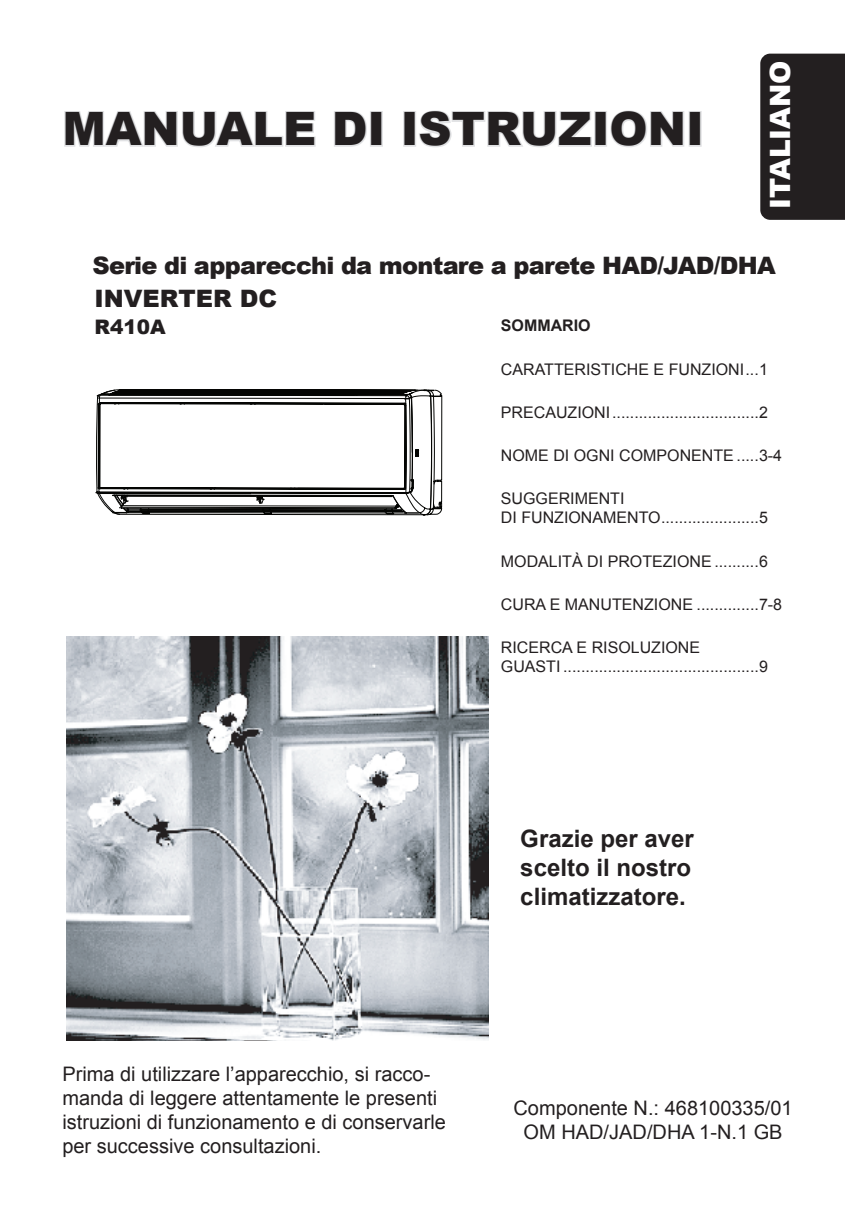
<style>
.page{position:relative;width:845px;height:1225px;background:#fff}
.page>*{position:absolute;margin:0;border:0;box-sizing:border-box;transform-origin:0 0}
.t1{font:900 46px "Arial";color:#231f20}
.t2{font:900 28px "Arial";color:#fff}
.t3{font:900 24px "Arial";letter-spacing:-.03em;color:#231f20}
.t4{font:700 24px/28.8px "Arial";color:#231f20;text-align:justify}
.t5{font:900 24px "Arial";color:#231f20}
.t6{font:20px/24px "Arial";color:#231f20}
.t7{font:900 20px "Arial";color:#231f20}
.t8{font:16px/19.2px "Arial";color:#231f20}
.t9{font:700 16px "Arial";color:#231f20}
</style>
<div class="page">
<img style="left:66px;top:636px;width:423px;height:404px">
<div style="left:760px;top:54px;width:85px;height:166px;background:#231f20"></div>
<svg style="left:95px;top:389px;width:347px;height:126px"></svg>
<svg style="left:64px;top:111px;width:252px;height:36px"></svg>
<svg style="left:334px;top:111px;width:33px;height:36px"></svg>
<div style="left:370px;top:111px;width:13px;height:36px;border:3px solid #e1e2e4"></div>
<div style="left:403px;top:111px;width:13px;height:36px;border:3px solid #e1e2e4"></div>
<svg style="left:419px;top:110px;width:173px;height:37px"></svg>
<div style="left:594px;top:111px;width:13px;height:36px;border:3px solid #e1e2e4"></div>
<svg style="left:610px;top:110px;width:74px;height:37px"></svg>
<div style="left:688px;top:111px;width:13px;height:36px;border:3px solid #e1e2e4"></div>
<div style="left:766px;top:55px;width:39px;height:159px;background:#231f20"></div>
<h1 class="t1" style="left:62px;top:95px;width:643px">MANUALE DI ISTRUZIONI</h1>
<h2 class="t2" style="left:760px;top:209px;width:150px;rotate:-90deg">ITALIANO</h2>
<h3 class="t3" style="left:92px;top:248px;width:685px">Serie di apparecchi da montare a parete HAD/JAD/DHA</h3>
<h3 class="t5" style="left:95px;top:280px;width:184px">INVERTER DC</h3>
<p class="t7" style="left:95px;top:312px;width:73px">R410A</p>
<p class="t9" style="left:501px;top:315px;width:91px">SOMMARIO</p>
<p class="t8" style="left:501px;top:359px;width:268px">CARATTERISTICHE E FUNZIONI...1</p>
<p class="t8" style="left:501px;top:403px;width:268px">PRECAUZIONI.................................2</p>
<p class="t8" style="left:501px;top:446px;width:283px">NOME DI OGNI COMPONENTE .....3-4</p>
<p class="t8" style="left:501px;top:489px;width:268px">SUGGERIMENTI<br>DI FUNZIONAMENTO......................5</p>
<p class="t8" style="left:501px;top:551px;width:268px">MODALITÀ DI PROTEZIONE ..........6</p>
<p class="t8" style="left:501px;top:595px;width:283px">CURA E MANUTENZIONE ..............7-8</p>
<p class="t8" style="left:501px;top:638px;width:268px">RICERCA E RISOLUZIONE<br>GUASTI ............................................9</p>
<h3 class="t4" style="left:520px;top:825px;width:175px">Grazie per aver scelto il nostro climatizzatore.</h3>
<p class="t6" style="left:62px;top:1061px;width:385px">Prima di utilizzare l’apparecchio, si racco&shy;manda di leggere attentamente le presenti istruzioni di funzionamento e di conservarle per successive consultazioni.</p>
<p class="t6" style="left:513px;top:1095px;width:281px;text-align:center">Componente N.: 468100335/01<br>OM HAD/JAD/DHA 1-N.1 GB</p>
</div>
